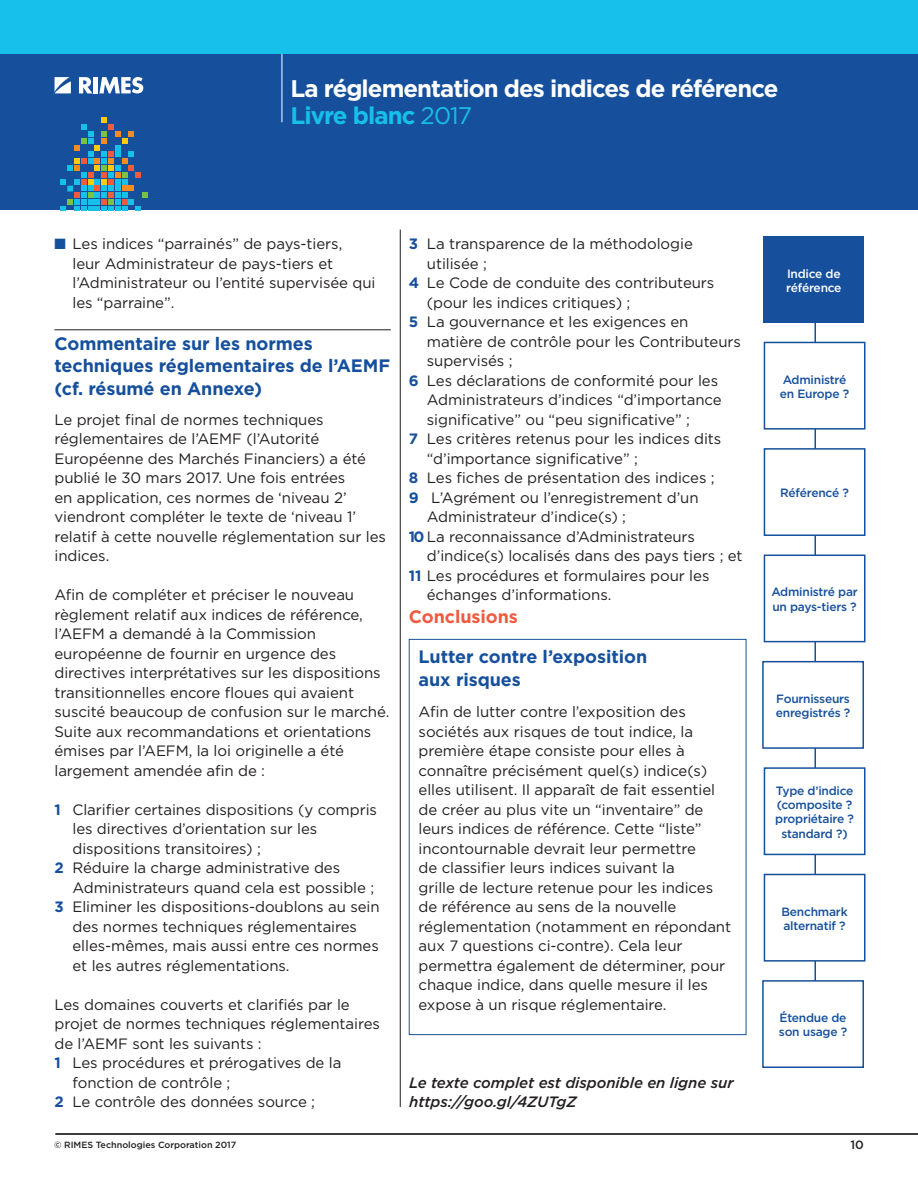
<style>
.page{position:relative;width:918px;height:1188px;background:#fff}
.page>*{position:absolute;margin:0;border:0;box-sizing:border-box;transform-origin:0 0}
.t1{font:700 24px/27px "Gotham";letter-spacing:-.04em;color:#fff}
.t2{font:700 18px/22.5px "Gotham";letter-spacing:-.005em;color:#16509c}
.t3{font:700 18px "Gotham";letter-spacing:-.005em;color:#f05a3f}
.t4{font:15px/19.5px "Gotham";letter-spacing:-.005em;color:#231f20}
.t5{font:italic 500 15px/19.5px "Gotham";letter-spacing:-.005em;color:#231f20}
.t6{font:500 12px/14.2px "Gotham";letter-spacing:-.02em;color:#16509c}
.t7{font:500 12px/14.2px "Gotham";letter-spacing:-.02em;color:#fff}
.t8{font:500 12px "Gotham";color:#231f20}
.t9{font:500 9px "Gotham";color:#231f20}
.s1{color:#17c0e9}
.s2{font-weight:400;color:#17c0e9}
.s3{color:#16509c}
.s4{font-weight:700;color:#16509c}
</style>
<div class="page">
<div style="left:0;top:0;width:918px;height:210px;background:#16509c"></div>
<div style="left:0;top:0;width:918px;height:54px;background:#17c0e9"></div>
<svg style="left:60px;top:118px;width:88px;height:92px"></svg>
<svg style="left:54px;top:77px;width:17px;height:16px"></svg>
<svg style="left:79px;top:77px;width:13px;height:16px"></svg>
<hr style="left:94px;top:77px;width:4px;height:16px;background:#fff">
<svg style="left:99px;top:77px;width:44px;height:16px"></svg>
<hr style="left:282px;top:54px;width:1px;height:68px;background:#fff">
<hr style="left:815px;top:300px;width:1px;height:718px;background:#16509c">
<hr style="left:54px;top:330px;width:337px;height:1px;background:#231f20">
<div style="left:409px;top:639px;width:337px;height:396px;border:1px solid #16509c"></div>
<div style="left:764px;top:237px;width:100px;height:86px;background:#16509c"></div>
<div style="left:764px;top:342px;width:101px;height:87px;background:#fff"></div>
<div style="left:764px;top:342px;width:102px;height:88px;border:2px solid #16509c"></div>
<div style="left:764px;top:449px;width:101px;height:86px;background:#fff"></div>
<div style="left:764px;top:448px;width:102px;height:88px;border:2px solid #16509c"></div>
<div style="left:764px;top:555px;width:101px;height:87px;background:#fff"></div>
<div style="left:764px;top:555px;width:102px;height:87px;border:2px solid #16509c"></div>
<div style="left:762px;top:661px;width:102px;height:88px;border:2px solid #16509c"></div>
<div style="left:764px;top:768px;width:101px;height:86px;background:#fff"></div>
<div style="left:764px;top:767px;width:102px;height:88px;border:2px solid #16509c"></div>
<div style="left:762px;top:980px;width:102px;height:88px;border:2px solid #16509c"></div>
<div style="left:764px;top:874px;width:101px;height:87px;background:#fff"></div>
<div style="left:764px;top:874px;width:102px;height:88px;border:2px solid #16509c"></div>
<hr style="left:400px;top:229px;width:1px;height:878px;background:#231f20">
<hr style="left:56px;top:1134px;width:862px;height:1px;background:#231f20">
<h1 class="t1" style="left:291px;top:75px;width:489px">La réglementation des indices de référence<br><span class="s1">Livre blanc</span> <span class="s2">2017</span></h1>
<p class="t4" style="left:72px;top:234px;width:305px;text-indent:-18px"><span class="s3">■</span> Les indices “parrainés” de pays-tiers,<br>leur Administrateur de pays-tiers et l’Administrateur ou l’entité supervisée qui les “parraine”.</p>
<p class="t2" style="left:54px;top:332px;width:337px">Commentaire sur les normes techniques réglementaires de l’AEMF (cf. résumé en Annexe)</p>
<p class="t4" style="left:54px;top:410px;width:333px">Le projet final de normes techniques réglementaires de l’AEMF (l’Autorité Européenne des Marchés Financiers) a été publié le 30 mars 2017. Une fois entrées<br>en application, ces normes de ‘niveau 2’ viendront compléter le texte de ‘niveau 1’ relatif à cette nouvelle réglementation sur les indices.</p>
<p class="t4" style="left:54px;top:585px;width:336px">Afin de compléter et préciser le nouveau règlement relatif aux indices de référence, l’AEFM a demandé à la Commission européenne de fournir en urgence des directives interprétatives sur les dispositions transitionnelles encore floues qui avaient suscité beaucoup de confusion sur le marché.<br>Suite aux recommandations et orientations émises par l’AEFM, la loi originelle a été largement amendée afin de :</p>
<p class="t4" style="left:54px;top:800px;width:324px"><span class="s4">1</span> Clarifier certaines dispositions (y compris</p>
<p class="t4" style="left:72px;top:819px;width:246px">les directives d’orientation sur les</p>
<p class="t4" style="left:72px;top:839px;width:190px">dispositions transitoires) ;</p>
<p class="t4" style="left:54px;top:858px;width:287px"><span class="s4">2</span> Réduire la charge administrative des</p>
<p class="t4" style="left:72px;top:878px;width:303px">Administrateurs quand cela est possible ;</p>
<p class="t4" style="left:54px;top:897px;width:327px"><span class="s4">3</span> Eliminer les dispositions-doublons au sein</p>
<p class="t4" style="left:72px;top:917px;width:286px">des normes techniques réglementaires</p>
<p class="t4" style="left:72px;top:936px;width:308px">elles-mêmes, mais aussi entre ces normes</p>
<p class="t4" style="left:72px;top:956px;width:219px">et les autres réglementations.</p>
<p class="t4" style="left:54px;top:995px;width:297px">Les domaines couverts et clarifiés par le</p>
<p class="t4" style="left:54px;top:1014px;width:327px">projet de normes techniques réglementaires</p>
<p class="t4" style="left:54px;top:1034px;width:209px">de l’AEMF sont les suivants :</p>
<p class="t4" style="left:54px;top:1053px;width:288px"><span class="s4">1</span> Les procédures et prérogatives de la</p>
<p class="t4" style="left:72px;top:1073px;width:159px">fonction de contrôle ;</p>
<p class="t4" style="left:54px;top:1092px;width:262px"><span class="s4">2</span> Le contrôle des données source ;</p>
<p class="t4" style="left:409px;top:234px;width:286px"><span class="s4">3</span> La transparence de la méthodologie</p>
<p class="t4" style="left:427px;top:254px;width:62px">utilisée ;</p>
<p class="t4" style="left:409px;top:273px;width:307px"><span class="s4">4</span> Le Code de conduite des contributeurs</p>
<p class="t4" style="left:427px;top:293px;width:205px">(pour les indices critiques) ;</p>
<p class="t4" style="left:409px;top:312px;width:281px"><span class="s4">5</span> La gouvernance et les exigences en</p>
<p class="t4" style="left:427px;top:332px;width:316px">matière de contrôle pour les Contributeurs</p>
<p class="t4" style="left:427px;top:351px;width:87px">supervisés ;</p>
<p class="t4" style="left:409px;top:371px;width:311px"><span class="s4">6</span> Les déclarations de conformité pour les</p>
<p class="t4" style="left:427px;top:390px;width:296px">Administrateurs d’indices “d’importance</p>
<p class="t4" style="left:427px;top:410px;width:265px">significative” ou “peu significative” ;</p>
<p class="t4" style="left:409px;top:429px;width:314px"><span class="s4">7</span> Les critères retenus pour les indices dits</p>
<p class="t4" style="left:427px;top:449px;width:213px">“d’importance significative” ;</p>
<p class="t4" style="left:409px;top:468px;width:307px"><span class="s4">8</span> Les fiches de présentation des indices ;</p>
<p class="t4" style="left:409px;top:488px;width:291px"><span class="s4">9</span> L’Agrément ou l’enregistrement d’un</p>
<p class="t4" style="left:427px;top:507px;width:201px">Administrateur d’indice(s) ;</p>
<p class="t4" style="left:409px;top:527px;width:288px"><span class="s4">10</span> La reconnaissance d’Administrateurs</p>
<p class="t4" style="left:427px;top:546px;width:317px">d’indice(s) localisés dans des pays tiers ; et</p>
<p class="t4" style="left:409px;top:566px;width:302px"><span class="s4">11</span> Les procédures et formulaires pour les</p>
<p class="t4" style="left:427px;top:585px;width:186px">échanges d’informations.</p>
<p class="t3" style="left:409px;top:606px;width:110px">Conclusions</p>
<p class="t2" style="left:419px;top:646px;width:230px">Lutter contre l’exposition aux risques</p>
<p class="t4" style="left:419px;top:702px;width:314px">Afin de lutter contre l’exposition des sociétés aux risques de tout indice, la première étape consiste pour elles à connaître précisément quel(s) indice(s) elles utilisent. Il apparaît de fait essentiel de créer au plus vite un “inventaire” de leurs indices de référence. Cette “liste” incontournable devrait leur permettre<br>de classifier leurs indices suivant la<br>grille de lecture retenue pour les indices de référence au sens de la nouvelle réglementation (notamment en répondant aux 7 questions ci-contre). Cela leur permettra également de déterminer, pour chaque indice, dans quelle mesure il les expose à un risque réglementaire.</p>
<p class="t5" style="left:409px;top:1072px;width:326px">Le texte complet est disponible en ligne sur https://goo.gl/4ZUTgZ</p>
<p class="t7" style="left:786px;top:266px;width:57px">Indice de référence</p>
<p class="t6" style="left:780px;top:372px;width:71px">Administré en Europe ?</p>
<p class="t6" style="left:780px;top:485px;width:70px">Référencé ?</p>
<p class="t6" style="left:771px;top:585px;width:88px">Administré par un pays-tiers ?</p>
<p class="t6" style="left:776px;top:691px;width:76px">Fournisseurs enregistrés ?</p>
<p class="t6" style="left:775px;top:783px;width:80px;text-align:center">Type d’indice (composite ? propriétaire ? standard ?)</p>
<p class="t6" style="left:782px;top:904px;width:68px">Benchmark alternatif ?</p>
<p class="t6" style="left:779px;top:1010px;width:70px">Étendue de son usage ?</p>
<p class="t9" style="left:54px;top:1140px;width:184px">© RIMES Technologies Corporation 2017</p>
<p class="t8" style="left:851px;top:1137px;width:15px">10</p>
</div>
